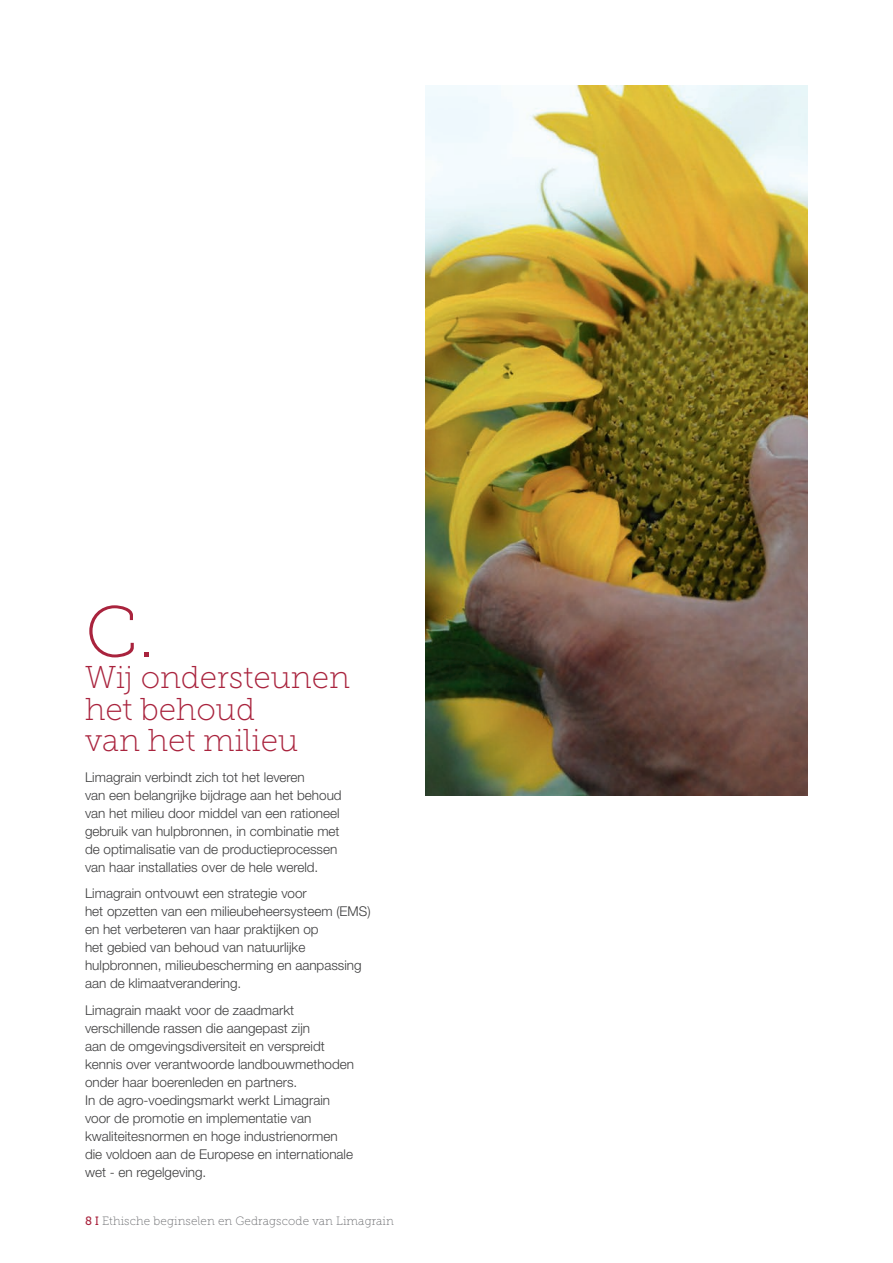
<style>
.page{position:relative;width:893px;height:1263px;background:#fff}
.page>*{position:absolute;margin:0;border:0;box-sizing:border-box;transform-origin:0 0}
.t1{font:72px "Museo Slab 100";color:#a9233d}
.t2{font:31.5px/31.5px "Museo Slab 100";color:#a9233d}
.t3{font:300 13.5px/18px "Helvetica Neue LT Std";color:#3e3e3f}
.t4{font:12px "Museo Slab 100";letter-spacing:.01em;color:#6c6d70}
.s1{font-family:"Museo Slab 500";color:#a9233d}
.s2{font-family:"Museo 500";color:#a9233d}
</style>
<div class="page">
<img style="left:425px;top:85px;width:383px;height:710px">
<h1 class="t1" style="left:85px;top:593px;width:72px">C.</h1>
<h2 class="t2" style="left:85px;top:662px;width:266px">Wij ondersteunen het behoud<br>van het milieu</h2>
<p class="t3" style="left:85px;top:768px;width:258px">Limagrain verbindt zich tot het leveren<br>van een belangrijke bijdrage aan het behoud van het milieu door middel van een rationeel gebruik van hulpbronnen, in combinatie met de optimalisatie van de productieprocessen van haar installaties over de hele wereld.</p>
<p class="t3" style="left:85px;top:884px;width:287px">Limagrain ontvouwt een strategie voor<br>het opzetten van een milieubeheersysteem (EMS) en het verbeteren van haar praktijken op<br>het gebied van behoud van natuurlijke hulpbronnen, milieubescherming en aanpassing aan de klimaatverandering.</p>
<p class="t3" style="left:85px;top:1001px;width:271px">Limagrain maakt voor de zaadmarkt verschillende rassen die aangepast zijn<br>aan de omgevingsdiversiteit en verspreidt kennis over verantwoorde landbouwmethoden onder haar boerenleden en partners.<br>In de agro-voedingsmarkt werkt Limagrain voor de promotie en implementatie van kwaliteitesnormen en hoge industrienormen die voldoen aan de Europese en internationale wet - en regelgeving.</p>
<p class="t4" style="left:85px;top:1214px;width:310px"><span class="s1">8</span> <span class="s2">I</span> Ethische beginselen en Gedragscode van Limagrain</p>
</div>
